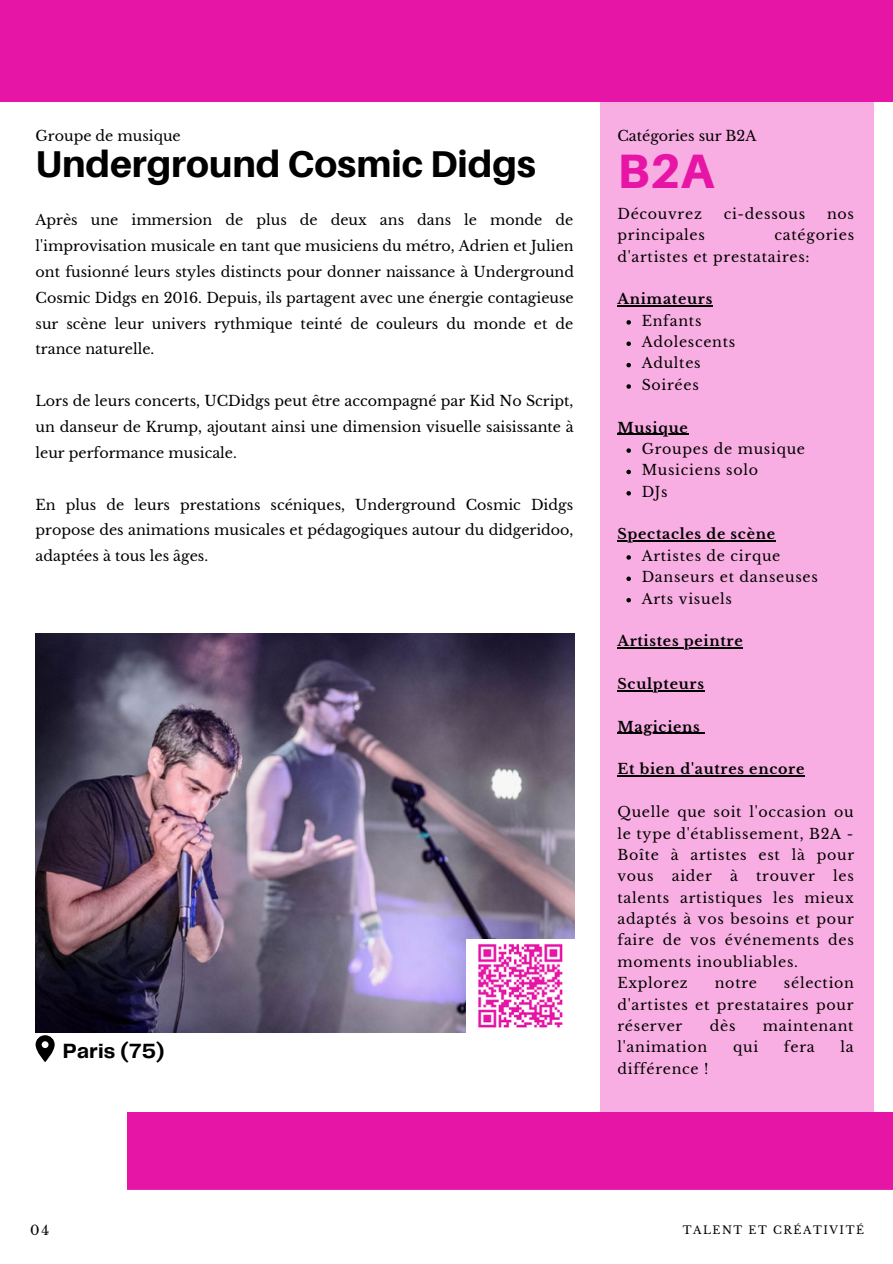
<style>
.page{position:relative;width:893px;height:1264px;background:#fff}
.page>*{position:absolute;margin:0;border:0;box-sizing:border-box;transform-origin:0 0}
.t1{font:800 48.3px "Aileron";color:#e615a6}
.t2{font:800 37.35px "Aileron";color:#000}
.t3{font:700 21.3px "Telegraf";color:#000}
.t4{font:14.25px/21.3px "Libre Baskerville";letter-spacing:.05em;color:#000;text-align:justify}
.t5{font:700 14.25px "Libre Baskerville";letter-spacing:.05em;color:#000}
.t6{font:14.25px "Libre Baskerville";color:#000}
.t7{font:13.2px "Libre Baskerville";color:#000}
.t8{font:10.95px "Libre Baskerville";letter-spacing:.14em;color:#000}
</style>
<div class="page">
<div style="left:600px;top:61px;width:273px;height:1112px;background:#f8aee2"></div>
<div style="left:0;top:0;width:892px;height:102px;background:#e615a6"></div>
<img style="left:36px;top:633px;width:538px;height:399px">
<div style="left:127px;top:1111px;width:765px;height:78px;background:#e615a6"></div>
<img style="left:467px;top:939px;width:107px;height:93px">
<svg style="left:36px;top:1035px;width:19px;height:27px"></svg>
<svg style="left:626px;top:320px;width:5px;height:4px"></svg>
<svg style="left:626px;top:341px;width:5px;height:5px"></svg>
<svg style="left:626px;top:363px;width:5px;height:4px"></svg>
<svg style="left:626px;top:384px;width:5px;height:5px"></svg>
<svg style="left:626px;top:448px;width:5px;height:5px"></svg>
<svg style="left:626px;top:469px;width:5px;height:5px"></svg>
<svg style="left:626px;top:491px;width:5px;height:4px"></svg>
<svg style="left:626px;top:555px;width:5px;height:4px"></svg>
<svg style="left:626px;top:576px;width:5px;height:5px"></svg>
<svg style="left:626px;top:598px;width:5px;height:4px"></svg>
<hr style="left:617px;top:305px;width:96px;height:1px;background:#000">
<hr style="left:617px;top:434px;width:71px;height:1px;background:#000">
<hr style="left:617px;top:540px;width:158px;height:1px;background:#000">
<hr style="left:617px;top:647px;width:77px;height:1px;background:#000">
<hr style="left:694px;top:647px;width:49px;height:1px;background:#000">
<hr style="left:617px;top:690px;width:87px;height:1px;background:#000">
<hr style="left:617px;top:733px;width:83px;height:1px;background:#000">
<hr style="left:617px;top:775px;width:188px;height:1px;background:#000">
<p class="t6" style="left:36px;top:127px;width:147px">Groupe de musique</p>
<p class="t6" style="left:617px;top:127px;width:140px">Catégories sur B2A</p>
<p class="t2" style="left:36px;top:141px;width:502px">Underground Cosmic Didgs</p>
<p class="t1" style="left:617px;top:141px;width:98px">B2A</p>
<p class="t4" style="left:36px;top:207px;width:540px;line-height:25.8px">Après une immersion de plus de deux ans dans le monde de l'improvisation musicale en tant que musiciens du métro, Adrien et Julien ont fusionné leurs styles distincts pour donner naissance à Underground Cosmic Didgs en 2016. Depuis, ils partagent avec une énergie contagieuse sur scène leur univers rythmique teinté de couleurs du monde et de trance naturelle.</p>
<p class="t4" style="left:36px;top:388px;width:540px;line-height:25.8px">Lors de leurs concerts, UCDidgs peut être accompagné par Kid No Script, un danseur de Krump, ajoutant ainsi une dimension visuelle saisissante à leur performance musicale.</p>
<p class="t4" style="left:36px;top:491px;width:539px;line-height:25.8px">En plus de leurs prestations scéniques, Underground Cosmic Didgs propose des animations musicales et pédagogiques autour du didgeridoo, adaptées à tous les âges.</p>
<p class="t4" style="left:617px;top:203px;width:86px">Découvrez</p>
<p class="t4" style="left:723px;top:203px;width:83px">ci-dessous</p>
<p class="t4" style="left:827px;top:203px;width:28px">nos</p>
<p class="t4" style="left:617px;top:225px;width:89px">principales</p>
<p class="t4" style="left:617px;top:225px;width:238px;text-indent:157px">catégories d'artistes et prestataires:</p>
<p class="t5" style="left:617px;top:290px;width:96px">Animateurs</p>
<p class="t4" style="left:641px;top:310px;width:61px">Enfants</p>
<p class="t4" style="left:641px;top:331px;width:95px">Adolescents</p>
<p class="t4" style="left:641px;top:353px;width:61px">Adultes</p>
<p class="t4" style="left:641px;top:374px;width:59px">Soirées</p>
<p class="t5" style="left:617px;top:419px;width:72px">Musique</p>
<p class="t4" style="left:641px;top:438px;width:165px">Groupes de musique</p>
<p class="t4" style="left:641px;top:459px;width:118px">Musiciens solo</p>
<p class="t4" style="left:641px;top:481px;width:28px">DJs</p>
<p class="t5" style="left:617px;top:525px;width:159px">Spectacles de scène</p>
<p class="t4" style="left:641px;top:545px;width:140px">Artistes de cirque</p>
<p class="t4" style="left:641px;top:566px;width:178px">Danseurs et danseuses</p>
<p class="t4" style="left:641px;top:588px;width:92px">Arts visuels</p>
<p class="t5" style="left:617px;top:632px;width:127px">Artistes peintre</p>
<p class="t5" style="left:617px;top:675px;width:88px">Sculpteurs</p>
<p class="t5" style="left:617px;top:718px;width:84px">Magiciens</p>
<p class="t5" style="left:617px;top:760px;width:188px">Et bien d'autres encore</p>
<p class="t4" style="left:617px;top:801px;width:238px">Quelle que soit l'occasion ou le type d'établissement, B2A - Boîte à artistes est là pour vous</p>
<p class="t4" style="left:617px;top:865px;width:238px;text-indent:216px">les talents artistiques les mieux adaptés à vos besoins et pour faire de vos événements des moments inoubliables.</p>
<p class="t4" style="left:617px;top:972px;width:72px">Explorez</p>
<p class="t4" style="left:714px;top:972px;width:44px">notre</p>
<p class="t4" style="left:671px;top:865px;width:42px">aider</p>
<p class="t4" style="left:730px;top:865px;width:9px">à</p>
<p class="t4" style="left:756px;top:865px;width:60px">trouver</p>
<p class="t4" style="left:617px;top:972px;width:238px;text-indent:166px">sélection d'artistes et prestataires pour réserver</p>
<p class="t4" style="left:709px;top:1015px;width:27px">dès</p>
<p class="t4" style="left:762px;top:1015px;width:92px">maintenant</p>
<p class="t3" style="left:63px;top:1041px;width:103px">Paris (75)</p>
<p class="t4" style="left:617px;top:1036px;width:91px">l'animation</p>
<p class="t4" style="left:733px;top:1036px;width:27px">qui</p>
<p class="t4" style="left:783px;top:1036px;width:32px">fera</p>
<p class="t4" style="left:840px;top:1036px;width:15px">la</p>
<p class="t4" style="left:617px;top:1057px;width:93px">différence !</p>
<p class="t7" style="left:30px;top:1222px;width:21px">04</p>
<p class="t8" style="left:682px;top:1223px;width:183px">TALENT ET CRÉATIVITÉ</p>
</div>
